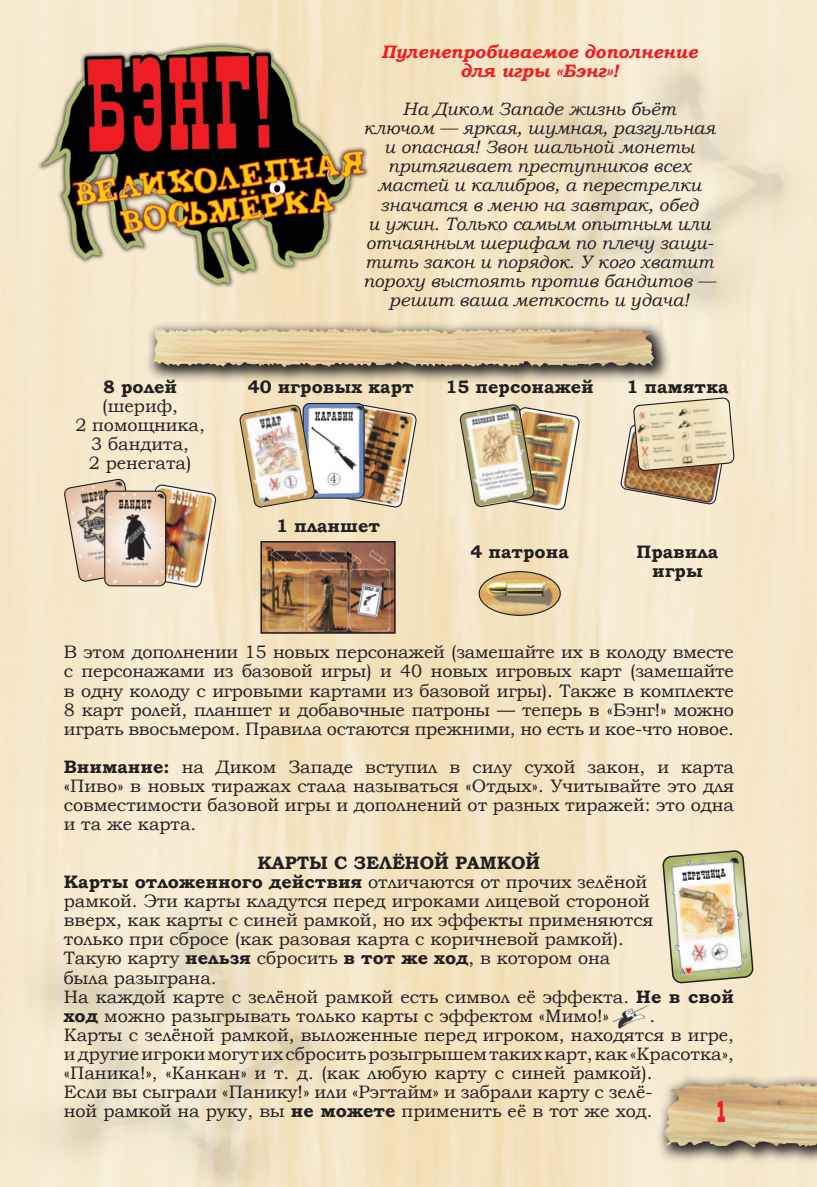
<style>
.page{position:relative;width:817px;height:1187px;background:#fff}
.page>*{position:absolute;margin:0;border:0;box-sizing:border-box;transform-origin:0 0}
.t1{font:31.5px "Traktir";color:#ee1d23;scale:1.5 1}
.t2{font:18px/19.1px "Bookman Old Style";color:#231f20;text-align:justify}
.t3{font:italic 18px/19.1px "Bookman Old Style";color:#231f20;text-align:center}
.t4{font:700 18px/19.1px "Bookman Old Style";color:#231f20;text-align:center}
.t5{font:italic 700 18px/19.1px "Bookman Old Style";color:#ee1d23;text-align:center}
.t6{font:12.6px "Traktir";color:#231f20}
.s1{font-weight:700}
</style>
<div class="page">
<img style="left:0;top:0;width:816px;height:1186px">
<img style="left:64px;top:479px;width:153px;height:109px">
<img style="left:105px;top:491px;width:61px;height:94px">
<div style="left:104px;top:490px;width:62px;height:96px;border:1px solid #231f20;border-radius:6px"></div>
<svg style="left:144px;top:320px;width:527px;height:64px;background:#c4b497"></svg>
<img style="left:152px;top:328px;width:489px;height:23px">
<svg style="left:619px;top:398px;width:115px;height:107px;background:#d2be9d"></svg>
<img style="left:340px;top:404px;width:78px;height:104px">
<img style="left:303px;top:403px;width:61px;height:95px">
<div style="left:302px;top:403px;width:62px;height:95px;border:1px solid #231f20;border-radius:6px"></div>
<img style="left:239px;top:405px;width:76px;height:102px">
<img style="left:263px;top:544px;width:129px;height:86px">
<div style="left:260px;top:541px;width:135px;height:92px;border:2px solid #231f20"></div>
<img style="left:479px;top:571px;width:81px;height:44px">
<div style="left:478px;top:571px;width:82px;height:45px;border:1px solid #231f20;border-radius:50%"></div>
<svg style="left:655px;top:1072px;width:161px;height:92px;background:#cfc4ae"></svg>
<img style="left:663px;top:1081px;width:153px;height:65px">
<img style="left:460px;top:404px;width:120px;height:107px">
<img style="left:662px;top:850px;width:90px;height:132px">
<img style="left:29px;top:8px;width:358px;height:305px">
<img style="left:612px;top:1004px;width:36px;height:25px">
<p class="t4" style="left:103px;top:377px;width:76px">8 ролей</p>
<p class="t2" style="left:75px;top:396px;width:131px;text-align:center">(шериф,<br>2 помощника,<br>3 бандита,<br>2 ренегата)</p>
<p class="t5" style="left:381px;top:42px;width:318px">Пуленепробиваемое дополнение для игры «Бэнг»!</p>
<p class="t3" style="left:363px;top:99px;width:354px">На Диком Западе жизнь бьёт<br>ключом — яркая, шумная, разгульная и опасная! Звон шальной монеты притягивает преступников всех мастей и калибров, а перестрелки значатся в меню на завтрак, обед<br>и ужин. Только самым опытным или отчаянным шерифам по плечу защи&shy;тить закон и порядок. У кого хватит пороху выстоять против бандитов — решит ваша меткость и удача!</p>
<p class="t4" style="left:248px;top:377px;width:167px">40 игровых карт</p>
<p class="t4" style="left:445px;top:377px;width:150px">15 персонажей</p>
<p class="t4" style="left:626px;top:377px;width:103px">1 памятка</p>
<p class="t4" style="left:276px;top:516px;width:105px">1 планшет</p>
<p class="t4" style="left:470px;top:542px;width:100px">4 патрона</p>
<p class="t4" style="left:636px;top:542px;width:83px">Правила игры</p>
<p class="t2" style="left:64px;top:642px;width:671px">В этом дополнении 15 новых персонажей (замешайте их в колоду вместе с персонажами из базовой игры) и 40 новых игровых карт (замешайте в одну колоду с игровыми картами из базовой игры). Также в комплекте 8 карт ролей, планшет и добавочные патроны — теперь в «Бэнг!» можно играть ввосьмером. Правила остаются прежними, но есть и кое-что новое.</p>
<p class="t2" style="left:64px;top:757px;width:671px"><span class="s1">Внимание:</span> на Диком Западе вступил в силу сухой закон, и карта «Пиво» в новых тиражах стала называться «Отдых». Учитывайте это для совместимости базовой игры и дополнений от разных тиражей: это одна и та же карта.</p>
<p class="t2" style="left:64px;top:853px;width:671px;text-align:left;text-indent:193px"><span class="s1">КАРТЫ С ЗЕЛЁНОЙ РАМКОЙ<br>Карты отложенного действия</span> отличаются от прочих зелёной<br>рамкой. Эти карты кладутся перед игроками лицевой стороной<br>вверх, как карты с синей рамкой, но их эффекты применяются<br>только при сбросе (как разовая карта с коричневой рамкой).<br>Такую карту <span class="s1">нельзя</span> сбросить <span class="s1">в тот же ход</span>, в котором она<br>была разыграна.<br>На каждой карте с зелёной рамкой есть символ её эффекта. <span class="s1">Не в свой ход</span> можно разыгрывать только карты с эффектом «Мимо!»</p>
<p class="t6" style="left:681px;top:870px;width:45px;rotate:-5deg">ПЕРЕЧНИЦА</p>
<p class="t2" style="left:64px;top:1006px;width:671px;text-align:left;text-indent:585px">.<br>Карты с зелёной рамкой, выложенные перед игроком, находятся в игре, и другие игроки могут их сбросить розыгрышем таких карт, как «Красотка», «Паника!», «Канкан» и т. д. (как любую карту с синей рамкой).<br>Если вы сыграли «Панику!» или «Рэгтайм» и забрали карту с зелё-<br>ной рамкой на руку, вы <span class="s1">не можете</span> применить её в тот же ход.</p>
<h1 class="t1" style="left:713px;top:1096px;width:12px">1</h1>
</div>
